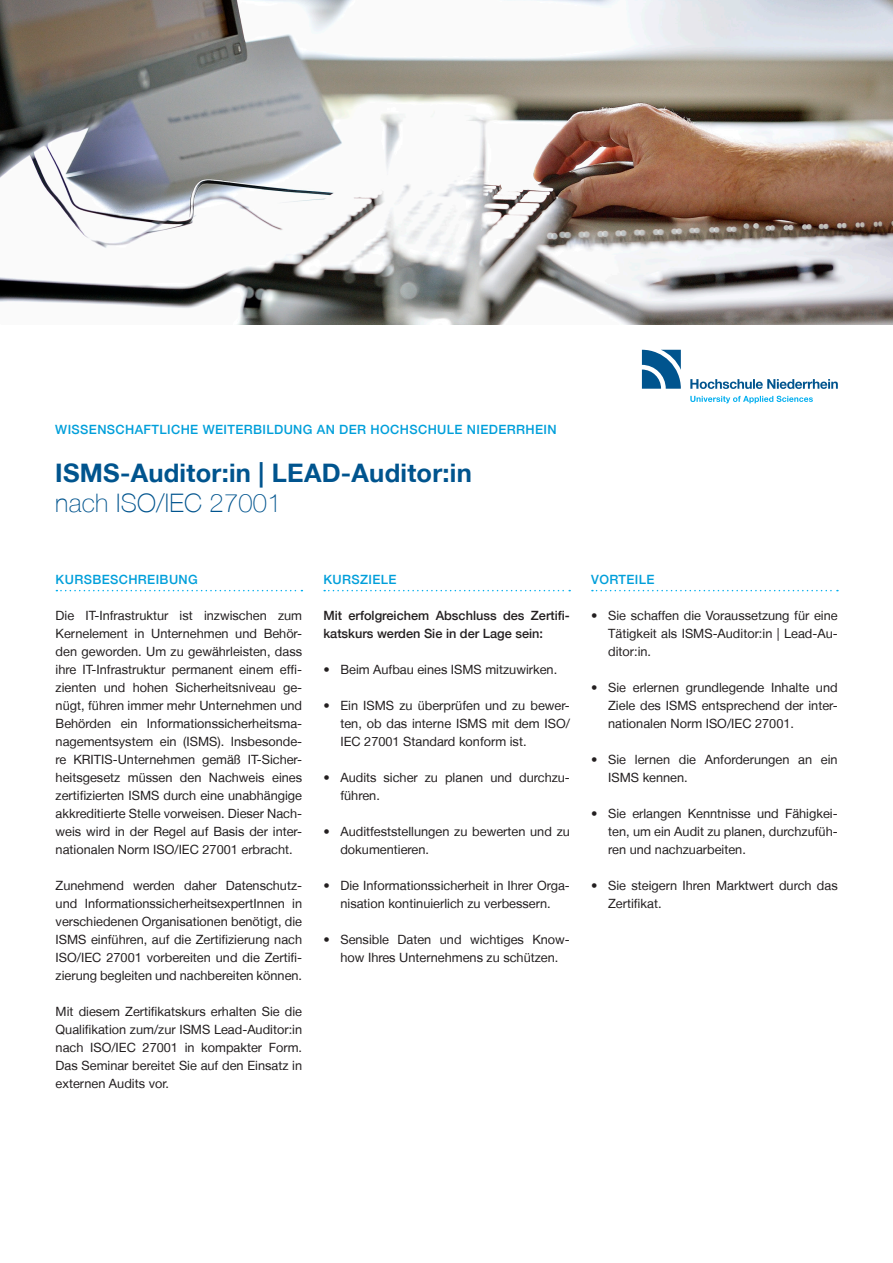
<style>
.page{position:relative;width:893px;height:1263px;background:#fff}
.page>*{position:absolute;margin:0;border:0;box-sizing:border-box;transform-origin:0 0}
.t1{font:700 25.5px "Helvetica Neue LT";letter-spacing:.01em;color:#00548e}
.t2{font:100 25.5px "Helvetica Neue LT";letter-spacing:.01em;color:#00548e}
.t3{font:12.75px/18px "Helvetica Neue LT";color:#231f20;text-align:justify}
.t4{font:500 12.75px "Helvetica Neue LT";letter-spacing:.03em;color:#009fda}
.t5{font:500 12.75px/18px "Helvetica Neue LT";color:#231f20}
</style>
<div class="page">
<svg style="left:56px;top:590px;width:246px;height:1px"></svg>
<svg style="left:324px;top:590px;width:246px;height:1px"></svg>
<svg style="left:592px;top:590px;width:246px;height:1px"></svg>
<img style="left:0;top:0;width:893px;height:325px">
<svg style="left:642px;top:350px;width:39px;height:39px"></svg>
<svg style="left:690px;top:379px;width:148px;height:10px"></svg>
<svg style="left:690px;top:396px;width:123px;height:7px"></svg>
<p class="t4" style="left:55px;top:422px;width:503px">WISSENSCHAFTLICHE WEITERBILDUNG AN DER HOCHSCHULE NIEDERRHEIN</p>
<h1 class="t1" style="left:55px;top:457px;width:418px">ISMS-Auditor:in | LEAD-Auditor:in</h1>
<h1 class="t2" style="left:55px;top:488px;width:228px">nach ISO/IEC 27001</h1>
<p class="t4" style="left:56px;top:572px;width:144px">KURSBESCHREIBUNG</p>
<p class="t3" style="left:56px;top:606px;width:248px">Die IT-Infrastruktur ist inzwischen zum Kernelement in Unternehmen und Behör&shy;den geworden. Um zu gewährleisten, dass ihre IT-Infrastruktur permanent einem effi&shy;zienten und hohen Sicherheitsniveau ge&shy;nügt, führen immer mehr Unternehmen und Behörden ein Informationssicherheitsma&shy;nagementsystem ein (ISMS). Insbesonde&shy;re KRITIS-Unternehmen gemäß IT-Sicher&shy;heitsgesetz müssen den Nachweis eines zertifizierten ISMS durch eine unabhängige akkreditierte Stelle vorweisen. Dieser Nach&shy;weis wird in der Regel auf Basis der inter&shy;nationalen Norm ISO/IEC 27001 erbracht.</p>
<p class="t3" style="left:56px;top:876px;width:248px">Zunehmend werden daher Datenschutz&shy;und InformationssicherheitsexpertInnen in verschiedenen Organisationen benötigt, die ISMS einführen, auf die Zertifizierung nach ISO/IEC 27001 vorbereiten und die Zertifi&shy;zierung begleiten und nachbereiten können.</p>
<p class="t3" style="left:56px;top:1002px;width:248px">Mit diesem Zertifikatskurs erhalten Sie die Qualifikation zum/zur ISMS Lead-Auditor:in nach ISO/IEC 27001 in kompakter Form.<br>Das Seminar bereitet Sie auf den Einsatz in externen Audits vor.</p>
<p class="t4" style="left:323px;top:572px;width:75px">KURSZIELE</p>
<p class="t5" style="left:323px;top:606px;width:248px">Mit erfolgreichem Abschluss des Zertifi&shy;katskurs werden Sie in der Lage sein:</p>
<p class="t3" style="left:323px;top:660px;width:235px">• Beim Aufbau eines ISMS mitzuwirken.</p>
<p class="t3" style="left:340px;top:696px;width:231px;text-indent:-17px">• Ein ISMS zu überprüfen und zu bewer&shy;ten, ob das interne ISMS mit dem ISO/ IEC 27001 Standard konform ist.</p>
<p class="t3" style="left:340px;top:768px;width:231px;text-indent:-17px">• Audits sicher zu planen und durchzu&shy;führen.</p>
<p class="t3" style="left:340px;top:822px;width:231px;text-indent:-17px">• Auditfeststellungen zu bewerten und zu dokumentieren.</p>
<p class="t3" style="left:323px;top:876px;width:248px;text-align:center">• Die Informationssicherheit in Ihrer Orga&shy;nisation kontinuierlich zu verbessern.</p>
<p class="t3" style="left:323px;top:930px;width:248px;text-align:center">• Sensible Daten und wichtiges Know&shy;how Ihres Unternehmens zu schützen.</p>
<p class="t4" style="left:591px;top:572px;width:65px">VORTEILE</p>
<p class="t3" style="left:608px;top:606px;width:231px;text-indent:-17px">• Sie schaffen die Voraussetzung für eine Tätigkeit als ISMS-Auditor:in | Lead-Au&shy;ditor:in.</p>
<p class="t3" style="left:608px;top:678px;width:231px;text-indent:-17px">• Sie erlernen grundlegende Inhalte und Ziele des ISMS entsprechend der inter&shy;nationalen Norm ISO/IEC 27001.</p>
<p class="t3" style="left:608px;top:750px;width:231px;text-indent:-17px">• Sie lernen die Anforderungen an ein<br>ISMS kennen.</p>
<p class="t3" style="left:608px;top:804px;width:231px;text-indent:-17px">• Sie erlangen Kenntnisse und Fähigkei&shy;ten, um ein Audit zu planen, durchzufüh&shy;ren und nachzuarbeiten.</p>
<p class="t3" style="left:608px;top:876px;width:231px;text-indent:-17px">• Sie steigern Ihren Marktwert durch das<br>Zertifikat.</p>
</div>
